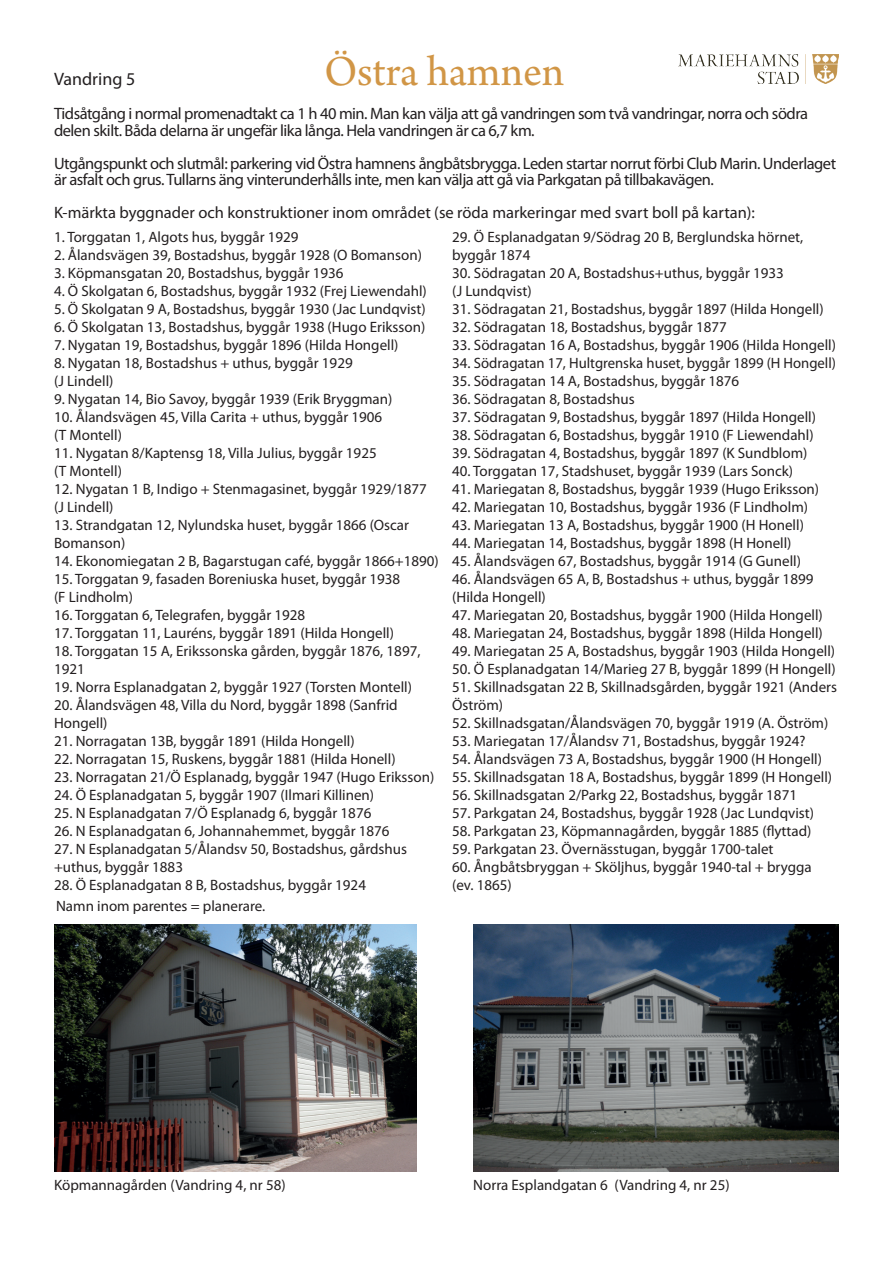
<style>
.page{position:relative;width:893px;height:1263px;background:#fff}
.page>*{position:absolute;margin:0;border:0;box-sizing:border-box;transform-origin:0 0}
.t1{font:45px "Arno Pro";letter-spacing:-.005em;color:#d19646}
.t2{font:18px "Myriad Pro";color:#231f20}
.t3{font:16.5px/16.5px "Myriad Pro";letter-spacing:-.03em;color:#231f20}
.t4{font:16.5px "Myriad Pro";color:#231f20}
.t5{font:15px/18px "Myriad Pro";color:#231f20}
</style>
<div class="page">
<img style="left:54px;top:924px;width:362px;height:247px">
<img style="left:473px;top:924px;width:366px;height:247px">
<img style="left:678px;top:54px;width:161px;height:29px">
<h1 class="t1" style="left:324px;top:45px;width:242px">Östra hamnen</h1>
<p class="t3" style="left:54px;top:105px;width:756px">Tidsåtgång i normal promenadtakt ca 1 h 40 min. Man kan välja att gå vandringen som två vandringar, norra och södra delen skilt. Båda delarna är ungefär lika långa. Hela vandringen är ca 6,7 km.</p>
<p class="t3" style="left:54px;top:154px;width:784px">Utgångspunkt och slutmål: parkering vid Östra hamnens ångbåtsbrygga. Leden startar norrut förbi Club Marin. Underlaget är asfalt och grus. Tullarns äng vinterunderhålls inte, men kan välja att gå via Parkgatan på tillbakavägen.</p>
<p class="t4" style="left:54px;top:202px;width:702px">K-märkta byggnader och konstruktioner inom området (se röda markeringar med svart boll på kartan):</p>
<p class="t5" style="left:54px;top:228px;width:246px">1. Torggatan 1, Algots hus, byggår 1929</p>
<p class="t5" style="left:54px;top:246px;width:369px">2. Ålandsvägen 39, Bostadshus, byggår 1928 (O Bomanson)</p>
<p class="t5" style="left:54px;top:264px;width:291px">3. Köpmansgatan 20, Bostadshus, byggår 1936</p>
<p class="t5" style="left:54px;top:282px;width:374px">4. Ö Skolgatan 6, Bostadshus, byggår 1932 (Frej Liewendahl)</p>
<p class="t5" style="left:54px;top:300px;width:373px">5. Ö Skolgatan 9 A, Bostadshus, byggår 1930 (Jac Lundqvist)</p>
<p class="t5" style="left:54px;top:318px;width:373px">6. Ö Skolgatan 13, Bostadshus, byggår 1938 (Hugo Eriksson)</p>
<p class="t5" style="left:54px;top:336px;width:346px">7. Nygatan 19, Bostadshus, byggår 1896 (Hilda Hongell)</p>
<p class="t5" style="left:54px;top:354px;width:300px">8. Nygatan 18, Bostadshus + uthus, byggår 1929 (J Lindell)</p>
<p class="t5" style="left:54px;top:390px;width:340px">9. Nygatan 14, Bio Savoy, byggår 1939 (Erik Bryggman)</p>
<p class="t5" style="left:54px;top:408px;width:330px">10. Ålandsvägen 45, Villa Carita + uthus, byggår 1906 (T Montell)</p>
<p class="t5" style="left:54px;top:444px;width:324px">11. Nygatan 8/Kaptensg 18, Villa Julius, byggår 1925 (T Montell)</p>
<p class="t5" style="left:54px;top:480px;width:374px">12. Nygatan 1 B, Indigo + Stenmagasinet, byggår 1929/1877 (J Lindell)</p>
<p class="t5" style="left:54px;top:516px;width:356px">13. Strandgatan 12, Nylundska huset, byggår 1866 (Oscar<br>Bomanson)</p>
<p class="t5" style="left:54px;top:552px;width:386px">14. Ekonomiegatan 2 B, Bagarstugan café, byggår 1866+1890)</p>
<p class="t5" style="left:54px;top:570px;width:348px">15. Torggatan 9, fasaden Boreniuska huset, byggår 1938 (F Lindholm)</p>
<p class="t5" style="left:54px;top:606px;width:253px">16. Torggatan 6, Telegrafen, byggår 1928</p>
<p class="t5" style="left:54px;top:624px;width:342px">17. Torggatan 11, Lauréns, byggår 1891 (Hilda Hongell)</p>
<p class="t5" style="left:54px;top:642px;width:368px">18. Torggatan 15 A, Erikssonska gården, byggår 1876, 1897,<br>1921</p>
<p class="t5" style="left:54px;top:678px;width:359px">19. Norra Esplanadgatan 2, byggår 1927 (Torsten Montell)</p>
<p class="t5" style="left:54px;top:696px;width:345px">20. Ålandsvägen 48, Villa du Nord, byggår 1898 (Sanfrid<br>Hongell)</p>
<p class="t5" style="left:54px;top:732px;width:302px">21. Norragatan 13B, byggår 1891 (Hilda Hongell)</p>
<p class="t5" style="left:54px;top:750px;width:343px">22. Norragatan 15, Ruskens, byggår 1881 (Hilda Honell)</p>
<p class="t5" style="left:54px;top:768px;width:382px">23. Norragatan 21/Ö Esplanadg, byggår 1947 (Hugo Eriksson)</p>
<p class="t5" style="left:54px;top:786px;width:322px">24. Ö Esplanadgatan 5, byggår 1907 (Ilmari Killinen)</p>
<p class="t5" style="left:54px;top:804px;width:319px">25. N Esplanadgatan 7/Ö Esplanadg 6, byggår 1876</p>
<p class="t5" style="left:54px;top:822px;width:337px">26. N Esplanadgatan 6, Johannahemmet, byggår 1876</p>
<p class="t5" style="left:54px;top:840px;width:355px">27. N Esplanadgatan 5/Ålandsv 50, Bostadshus, gårdshus +uthus, byggår 1883</p>
<p class="t5" style="left:54px;top:876px;width:313px">28. Ö Esplanadgatan 8 B, Bostadshus, byggår 1924</p>
<p class="t2" style="left:54px;top:67px;width:83px">Vandring 5</p>
<p class="t5" style="left:452px;top:228px;width:353px">29. Ö Esplanadgatan 9/Södrag 20 B, Berglundska hörnet, byggår 1874</p>
<p class="t5" style="left:452px;top:264px;width:333px">30. Södragatan 20 A, Bostadshus+uthus, byggår 1933 (J Lundqvist)</p>
<p class="t5" style="left:452px;top:300px;width:373px">31. Södragatan 21, Bostadshus, byggår 1897 (Hilda Hongell)</p>
<p class="t5" style="left:452px;top:318px;width:276px">32. Södragatan 18, Bostadshus, byggår 1877</p>
<p class="t5" style="left:452px;top:336px;width:385px">33. Södragatan 16 A, Bostadshus, byggår 1906 (Hilda Hongell)</p>
<p class="t5" style="left:452px;top:354px;width:385px">34. Södragatan 17, Hultgrenska huset, byggår 1899 (H Hongell)</p>
<p class="t5" style="left:452px;top:372px;width:289px">35. Södragatan 14 A, Bostadshus, byggår 1876</p>
<p class="t5" style="left:452px;top:390px;width:184px">36. Södragatan 8, Bostadshus</p>
<p class="t5" style="left:452px;top:408px;width:365px">37. Södragatan 9, Bostadshus, byggår 1897 (Hilda Hongell)</p>
<p class="t5" style="left:452px;top:426px;width:363px">38. Södragatan 6, Bostadshus, byggår 1910 (F Liewendahl)</p>
<p class="t5" style="left:452px;top:444px;width:357px">39. Södragatan 4, Bostadshus, byggår 1897 (K Sundblom)</p>
<p class="t5" style="left:452px;top:462px;width:343px">40. Torggatan 17, Stadshuset, byggår 1939 (Lars Sonck)</p>
<p class="t5" style="left:452px;top:480px;width:368px">41. Mariegatan 8, Bostadshus, byggår 1939 (Hugo Eriksson)</p>
<p class="t5" style="left:452px;top:498px;width:357px">42. Mariegatan 10, Bostadshus, byggår 1936 (F Lindholm)</p>
<p class="t5" style="left:452px;top:516px;width:353px">43. Mariegatan 13 A, Bostadshus, byggår 1900 (H Honell)</p>
<p class="t5" style="left:452px;top:534px;width:341px">44. Mariegatan 14, Bostadshus, byggår 1898 (H Honell)</p>
<p class="t5" style="left:452px;top:552px;width:350px">45. Ålandsvägen 67, Bostadshus, byggår 1914 (G Gunell)</p>
<p class="t5" style="left:452px;top:570px;width:363px">46. Ålandsvägen 65 A, B, Bostadshus + uthus, byggår 1899 (Hilda Hongell)</p>
<p class="t5" style="left:452px;top:606px;width:372px">47. Mariegatan 20, Bostadshus, byggår 1900 (Hilda Hongell)</p>
<p class="t5" style="left:452px;top:624px;width:372px">48. Mariegatan 24, Bostadshus, byggår 1898 (Hilda Hongell)</p>
<p class="t5" style="left:452px;top:642px;width:385px">49. Mariegatan 25 A, Bostadshus, byggår 1903 (Hilda Hongell)</p>
<p class="t5" style="left:452px;top:660px;width:385px">50. Ö Esplanadgatan 14/Marieg 27 B, byggår 1899 (H Hongell)</p>
<p class="t5" style="left:452px;top:678px;width:386px">51. Skillnadsgatan 22 B, Skillnadsgården, byggår 1921 (Anders<br>Öström)</p>
<p class="t5" style="left:452px;top:714px;width:378px">52. Skillnadsgatan/Ålandsvägen 70, byggår 1919 (A. Öström)</p>
<p class="t5" style="left:452px;top:732px;width:355px">53. Mariegatan 17/Ålandsv 71, Bostadshus, byggår 1924?</p>
<p class="t5" style="left:452px;top:750px;width:371px">54. Ålandsvägen 73 A, Bostadshus, byggår 1900 (H Hongell)</p>
<p class="t5" style="left:452px;top:768px;width:381px">55. Skillnadsgatan 18 A, Bostadshus, byggår 1899 (H Hongell)</p>
<p class="t5" style="left:452px;top:786px;width:346px">56. Skillnadsgatan 2/Parkg 22, Bostadshus, byggår 1871</p>
<p class="t5" style="left:452px;top:804px;width:363px">57. Parkgatan 24, Bostadshus, byggår 1928 (Jac Lundqvist)</p>
<p class="t5" style="left:452px;top:822px;width:361px">58. Parkgatan 23, Köpmannagården, byggår 1885 (flyttad)</p>
<p class="t5" style="left:452px;top:840px;width:323px">59. Parkgatan 23. Övernässtugan, byggår 1700-talet</p>
<p class="t5" style="left:452px;top:858px;width:361px">60. Ångbåtsbryggan + Sköljhus, byggår 1940-tal + brygga (ev. 1865)</p>
<p class="t5" style="left:56px;top:896px;width:211px">Namn inom parentes = planerare.</p>
<p class="t5" style="left:54px;top:1175px;width:233px">Köpmannagården (Vandring 4, nr 58)</p>
<p class="t5" style="left:473px;top:1175px;width:258px">Norra Esplandgatan 6 (Vandring 4, nr 25)</p>
</div>
